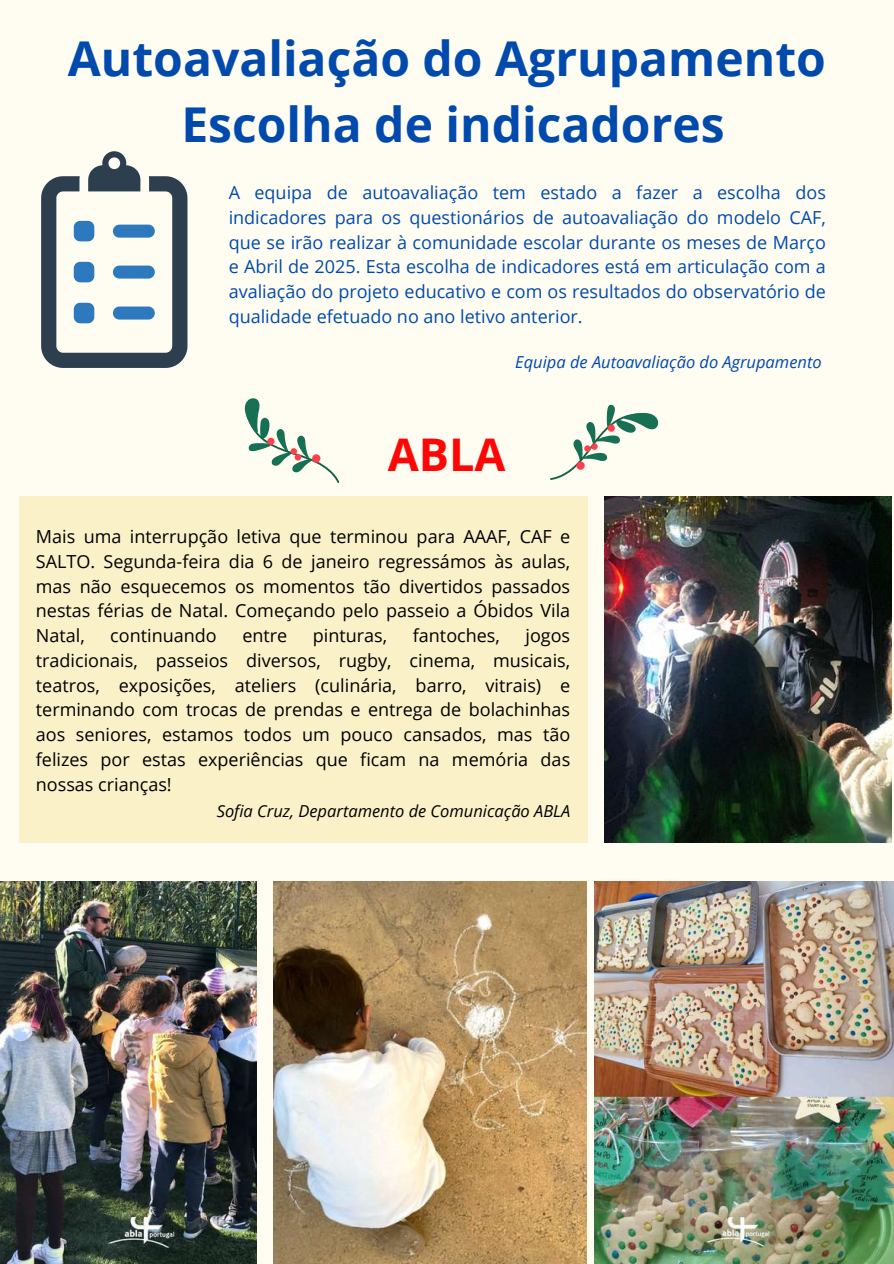
<style>
.page{position:relative;width:894px;height:1264px;background:#fff}
.page>*{position:absolute;margin:0;border:0;box-sizing:border-box;transform-origin:0 0}
.t1{font:700 48px/66.3px "Open Sans";color:#004aad;text-align:center}
.t2{font:700 45px "Open Sans";color:#ff0606}
.t3{font:18px/24.8px "Open Sans";color:#000;text-align:justify}
.t4{font:18px/24.8px "Open Sans";color:#004aad;text-align:justify}
.t5{font:italic 16.5px "Open Sans";color:#000}
.t6{font:italic 16.5px "Open Sans";color:#004aad}
</style>
<div class="page">
<div style="left:0;top:0;width:893px;height:1263px;background:#fffdf1"></div>
<svg style="left:41px;top:151px;width:146px;height:217px"></svg>
<svg style="left:550px;top:404px;width:108px;height:76px"></svg>
<svg style="left:244px;top:398px;width:95px;height:85px"></svg>
<img style="left:0;top:881px;width:257px;height:382px">
<img style="left:604px;top:496px;width:287px;height:346px">
<img style="left:594px;top:881px;width:299px;height:382px">
<img style="left:273px;top:881px;width:313px;height:382px">
<img style="left:213px;top:968px;width:47px;height:29px">
<div style="left:19px;top:496px;width:568px;height:346px;background:#faf1c9"></div>
<h1 class="t1" style="left:68px;top:24px;width:759px">Autoavaliação do Agrupamento<br>Escolha de indicadores</h1>
<p class="t4" style="left:228px;top:180px;width:598px">A equipa de autoavaliação tem estado a fazer a escolha dos indicadores para os questionários de autoavaliação do modelo CAF, que se irão realizar à comunidade escolar durante os meses de Março e Abril de 2025. Esta escolha de indicadores está em articulação com a avaliação do projeto educativo e com os resultados do observatório de qualidade efetuado no ano letivo anterior.</p>
<p class="t6" style="left:515px;top:351px;width:308px">Equipa de Autoavaliação do Agrupamento</p>
<h2 class="t2" style="left:388px;top:423px;width:119px">ABLA</h2>
<p class="t3" style="left:36px;top:523px;width:535px">Mais uma interrupção letiva que terminou para AAAF, CAF e SALTO. Segunda-feira dia 6 de janeiro regressámos às aulas, mas não esquecemos os momentos tão divertidos passados nestas férias de Natal. Começando pelo passeio a Óbidos Vila Natal,</p>
<p class="t3" style="left:110px;top:622px;width:108px">continuando</p>
<p class="t3" style="left:242px;top:622px;width:46px">entre</p>
<p class="t3" style="left:313px;top:622px;width:76px">pinturas,</p>
<p class="t3" style="left:412px;top:622px;width:89px">fantoches,</p>
<p class="t3" style="left:36px;top:622px;width:535px;text-indent:489px">jogos tradicionais, passeios diversos, rugby, cinema, musicais, teatros, exposições, ateliers (culinária, barro, vitrais) e terminando com trocas de prendas e entrega de bolachinhas aos seniores, estamos todos um pouco cansados, mas tão felizes por estas experiências que ficam na memória das nossas crianças!</p>
<p class="t5" style="left:217px;top:799px;width:355px">Sofia Cruz, Departamento de Comunicação ABLA</p>
</div>
